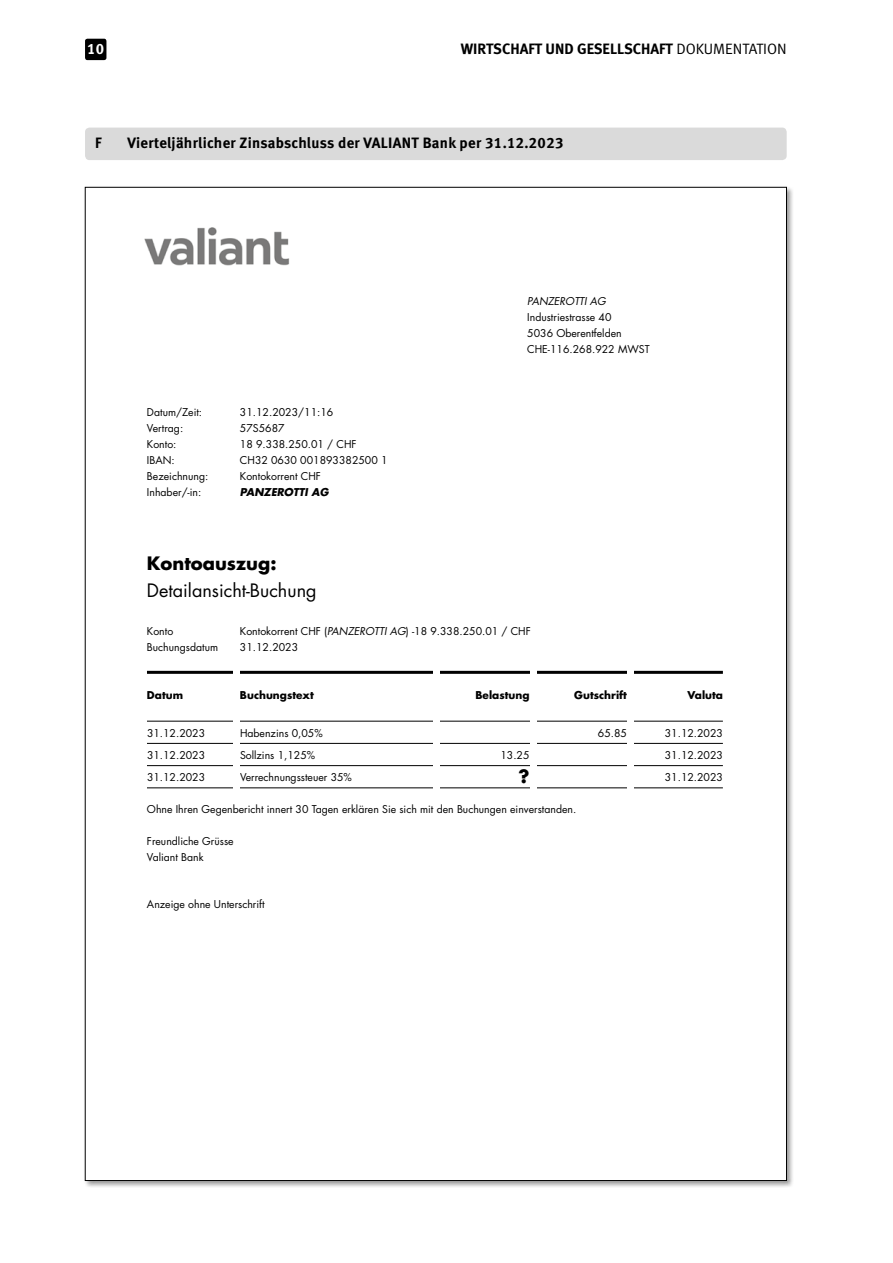
<style>
.page{position:relative;width:893px;height:1263px;background:#fff}
.page>*{position:absolute;margin:0;border:0;box-sizing:border-box;transform-origin:0 0}
.t1{font:18px "Futura";color:#000}
.t2{font:700 18px "Futura";color:#000}
.t3{font:15px "Meta Bold LF";letter-spacing:.02em;color:#000}
.t4{font:15px "Meta Normal LF";color:#000}
.t5{font:15px "Meta Bold LF";color:#fff}
.t6{font:10.5px/15.9px "Futura";color:#000}
.t7{font:700 10.5px "Futura";color:#000}
.t8{font:italic 700 10.5px "Futura";color:#000}
.t9{font:italic 10.5px "Futura";color:#000}
.s1{font-style:italic}
</style>
<div class="page">
<div style="left:85px;top:39px;width:21px;height:21px;background:#000;border-radius:2px"></div>
<div style="left:85px;top:128px;width:702px;height:32px;background:#dadada;border-radius:4px"></div>
<div style="left:84px;top:185px;width:710px;height:1003px;background:#000;opacity:.4"></div>
<div style="left:85px;top:187px;width:701px;height:993px;background:#fff"></div>
<img style="left:144px;top:227px;width:146px;height:39px">
<hr style="left:147px;top:721px;width:576px;height:1px;background:#000">
<hr style="left:147px;top:743px;width:576px;height:1px;background:#000">
<hr style="left:147px;top:765px;width:576px;height:1px;background:#000">
<hr style="left:147px;top:788px;width:576px;height:1px;background:#000">
<hr style="left:147px;top:671px;width:576px;height:3px;background:#000">
<div style="left:233px;top:661px;width:7px;height:135px;background:#fff"></div>
<div style="left:530px;top:661px;width:7px;height:135px;background:#fff"></div>
<div style="left:627px;top:661px;width:7px;height:135px;background:#fff"></div>
<div style="left:433px;top:661px;width:7px;height:135px;background:#fff"></div>
<h2 class="t5" style="left:87px;top:40px;width:18px">10</h2>
<h2 class="t3" style="left:461px;top:40px;width:10px">WIRTSCHAFT</h2>
<h2 class="t3" style="left:545px;top:40px;width:10px">UND</h2>
<h2 class="t3" style="left:577px;top:40px;width:9px">GESELLSCHAFT</h2>
<h2 class="t4" style="left:676px;top:41px;width:112px">DOKUMENTATION</h2>
<h2 class="t3" style="left:95px;top:134px;width:15px">FV</h2>
<h2 class="t3" style="left:136px;top:134px;width:237px">ierteljährlicher Zinsabschluss der VALIANT</h2>
<h2 class="t3" style="left:423px;top:134px;width:142px">Bank per 31.12.2023</h2>
<p class="t6" style="left:147px;top:405px;width:57px">Datum/Zeit:</p>
<p class="t6" style="left:240px;top:405px;width:95px">31.12.2023/11:16</p>
<p class="t6" style="left:147px;top:420px;width:38px">Vertrag:</p>
<p class="t6" style="left:240px;top:420px;width:46px">57S5687</p>
<p class="t6" style="left:147px;top:436px;width:31px">Konto:</p>
<p class="t6" style="left:240px;top:436px;width:118px">18 9.338.250.01 / CHF</p>
<p class="t6" style="left:147px;top:452px;width:29px">IBAN:</p>
<p class="t6" style="left:240px;top:452px;width:149px">CH32 0630 001893382500 1</p>
<p class="t6" style="left:147px;top:468px;width:63px">Bezeichnung:</p>
<p class="t6" style="left:240px;top:468px;width:82px">Kontokorrent CHF</p>
<p class="t6" style="left:147px;top:484px;width:56px">Inhaber/-in:</p>
<p class="t8" style="left:240px;top:485px;width:90px">PANZEROTTI AG</p>
<p class="t9" style="left:527px;top:295px;width:80px">PANZEROTTI AG</p>
<p class="t6" style="left:527px;top:309px;width:124px">Industriestrasse 40<br>5036 Oberentfelden<br>CHE-116.268.922 MWST</p>
<h1 class="t2" style="left:147px;top:551px;width:131px">Kontoauszug:</h1>
<h1 class="t1" style="left:147px;top:579px;width:171px">Detailansicht-Buchung</h1>
<p class="t6" style="left:147px;top:624px;width:28px">Konto</p>
<p class="t6" style="left:240px;top:624px;width:292px">Kontokorrent CHF (<span class="s1">PANZEROTTI AG</span>) -18 9.338.250.01 / CHF</p>
<p class="t6" style="left:147px;top:639px;width:73px">Buchungsdatum</p>
<p class="t6" style="left:240px;top:639px;width:60px">31.12.2023</p>
<p class="t7" style="left:147px;top:688px;width:38px">Datum</p>
<p class="t7" style="left:240px;top:688px;width:75px">Buchungstext</p>
<p class="t7" style="left:476px;top:688px;width:55px">Belastung</p>
<p class="t7" style="left:574px;top:688px;width:54px">Gutschrift</p>
<p class="t7" style="left:688px;top:688px;width:37px">Valuta</p>
<p class="t6" style="left:147px;top:725px;width:60px">31.12.2023</p>
<p class="t6" style="left:240px;top:725px;width:84px">Habenzins 0,05%</p>
<p class="t6" style="left:598px;top:725px;width:31px">65.85</p>
<p class="t6" style="left:665px;top:725px;width:60px">31.12.2023</p>
<p class="t6" style="left:147px;top:747px;width:60px">31.12.2023</p>
<p class="t6" style="left:240px;top:747px;width:77px">Sollzins 1,125%</p>
<p class="t6" style="left:500px;top:747px;width:31px">13.25</p>
<p class="t6" style="left:665px;top:747px;width:60px">31.12.2023</p>
<p class="t6" style="left:147px;top:770px;width:60px">31.12.2023</p>
<p class="t6" style="left:240px;top:770px;width:113px">Verrechnungssteuer 35%</p>
<h1 class="t2" style="left:519px;top:764px;width:12px">?</h1>
<p class="t6" style="left:665px;top:770px;width:60px">31.12.2023</p>
<p class="t6" style="left:147px;top:801px;width:431px">Ohne Ihren Gegenbericht innert 30 Tagen erklären Sie sich mit den Buchungen einverstanden.</p>
<p class="t6" style="left:147px;top:833px;width:88px">Freundliche Grüsse<br>Valiant Bank</p>
<p class="t6" style="left:147px;top:896px;width:119px">Anzeige ohne Unterschrift</p>
</div>
